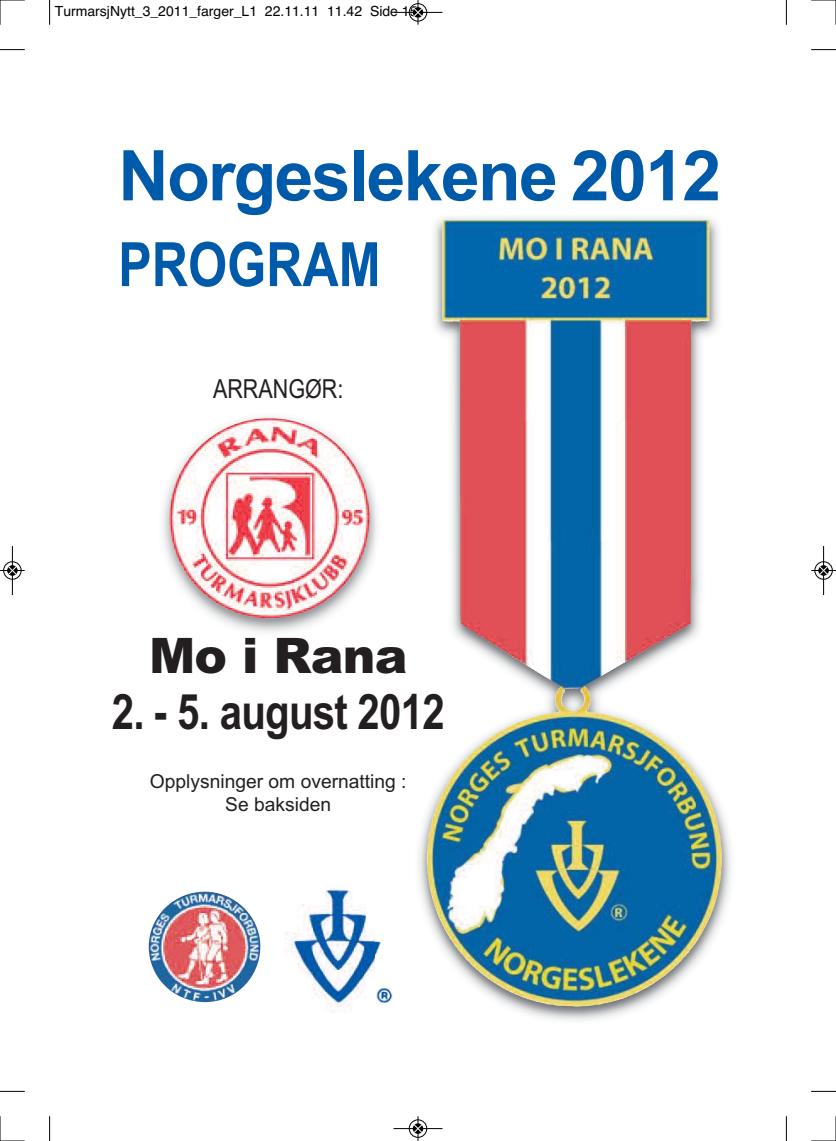
<style>
.page{position:relative;width:836px;height:1141px;background:#fff}
.page>*{position:absolute;margin:0;border:0;box-sizing:border-box;transform-origin:0 0}
.t1{font:700 70px "Arial";letter-spacing:-.025em;color:#005aaa}
.t2{font:700 61.25px "Arial Narrow";color:#005aaa}
.t3{font:700 49px "Arial Narrow";letter-spacing:-.015em;color:#231f20}
.t4{font:900 49px "Arial";letter-spacing:-.015em;color:#231f20}
.t5{font:26.25px "Arial Narrow";color:#231f20}
.t6{font:19.25px/23.1px "Arial";color:#231f20;text-align:center}
.t7{font:14px "Helvetica";color:#000}
</style>
<div class="page">
<img style="left:285px;top:889px;width:91px;height:123px">
<img style="left:376px;top:217px;width:355px;height:804px">
<img style="left:427px;top:641px;width:134px;height:219px">
<img style="left:162px;top:399px;width:283px;height:266px">
<img style="left:169px;top:418px;width:201px;height:200px;border-radius:50%">
<img style="left:149px;top:891px;width:111px;height:111px;border-radius:50%">
<svg style="left:49px;top:0;width:1px;height:25px"></svg>
<svg style="left:0;top:49px;width:25px;height:1px"></svg>
<svg style="left:786px;top:0;width:1px;height:25px"></svg>
<svg style="left:811px;top:49px;width:25px;height:1px"></svg>
<svg style="left:49px;top:1116px;width:1px;height:25px"></svg>
<svg style="left:0;top:1091px;width:25px;height:1px"></svg>
<svg style="left:786px;top:1116px;width:1px;height:25px"></svg>
<svg style="left:811px;top:1091px;width:25px;height:1px"></svg>
<svg style="left:0;top:0;width:25px;height:25px"></svg>
<svg style="left:811px;top:0;width:25px;height:25px"></svg>
<svg style="left:0;top:1116px;width:25px;height:25px"></svg>
<svg style="left:811px;top:1116px;width:25px;height:25px"></svg>
<div style="left:409px;top:3px;width:18px;height:19px;border:1px solid #fff;border-radius:50%"></div>
<hr style="left:393px;top:12px;width:49px;height:1px;background:#000">
<div style="left:409px;top:3px;width:18px;height:18px;border:1px solid #000;border-radius:50%"></div>
<svg style="left:413px;top:0;width:9px;height:25px"></svg>
<div style="left:409px;top:1119px;width:18px;height:19px;border:1px solid #fff;border-radius:50%"></div>
<hr style="left:393px;top:1128px;width:49px;height:1px;background:#000">
<div style="left:409px;top:1120px;width:18px;height:18px;border:1px solid #000;border-radius:50%"></div>
<svg style="left:413px;top:1116px;width:9px;height:25px"></svg>
<div style="left:3px;top:561px;width:19px;height:19px;border:1px solid #fff;border-radius:50%"></div>
<hr style="left:12px;top:546px;width:1px;height:49px;background:#000">
<div style="left:3px;top:562px;width:18px;height:17px;border:1px solid #000;border-radius:50%"></div>
<svg style="left:0;top:566px;width:25px;height:9px"></svg>
<div style="left:814px;top:561px;width:19px;height:19px;border:1px solid #fff;border-radius:50%"></div>
<hr style="left:823px;top:546px;width:1px;height:49px;background:#000">
<div style="left:814px;top:562px;width:18px;height:17px;border:1px solid #000;border-radius:50%"></div>
<svg style="left:811px;top:566px;width:25px;height:9px"></svg>
<p class="t7" style="left:55px;top:6px;width:364px">TurmarsjNytt_3_2011_farger_L1 22.11.11 11.42 Side 15</p>
<h1 class="t1" style="left:118px;top:150px;width:604px">Norgeslekene 2012</h1>
<h2 class="t2" style="left:118px;top:229px;width:264px">PROGRAM</h2>
<h3 class="t5" style="left:213px;top:379px;width:132px">ARRANGØR:</h3>
<h3 class="t4" style="left:149px;top:627px;width:260px">Mo i Rana</h3>
<h3 class="t3" style="left:112px;top:683px;width:334px">2. - 5. august 2012</h3>
<h3 class="t6" style="left:150px;top:771px;width:258px">Opplysninger om overnatting :<br>Se baksiden</h3>
</div>
